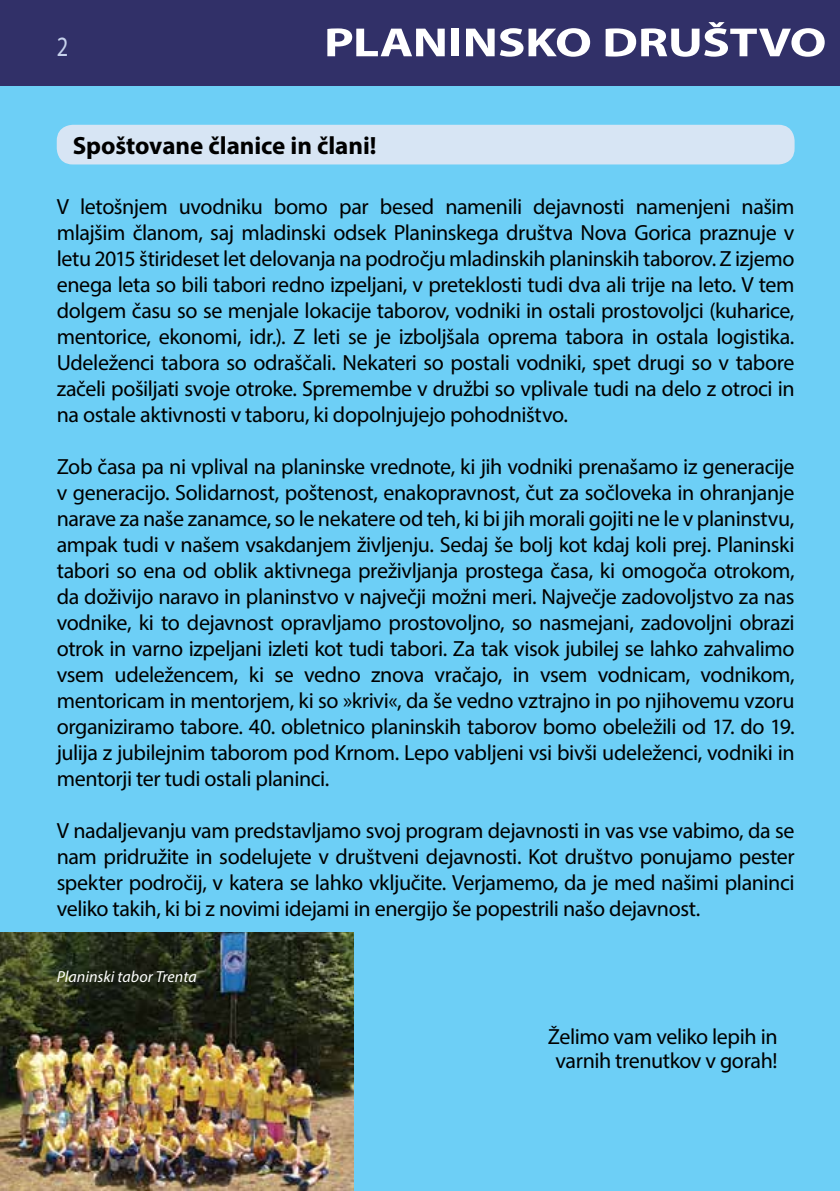
<style>
.page{position:relative;width:840px;height:1191px;background:#fff}
.page>*{position:absolute;margin:0;border:0;box-sizing:border-box;transform-origin:0 0}
.t1{font:700 41px "Myriad Pro";letter-spacing:-.005em;color:#fff;scale:1.25 1}
.t2{font:28px "Myriad Pro";color:#c7d2ec;scale:.8 1}
.t3{font:700 25px "Myriad Pro";color:#000}
.t4{font:22px/26px "Myriad Pro";letter-spacing:-.02em;color:#000;text-align:justify}
.t5{font:italic 16px "Myriad Pro";color:#fff}
</style>
<div class="page">
<div style="left:0;top:0;width:839px;height:1191px;background:#6dcff6"></div>
<div style="left:0;top:0;width:839px;height:85px;background:#313068"></div>
<hr style="left:839px;top:0;width:1px;height:85px;background:#313068">
<div style="left:57px;top:125px;width:737px;height:39px;background:#d7e5f4;border-radius:16px"></div>
<img style="left:0;top:933px;width:353px;height:258px">
<p class="t2" style="left:57px;top:29px;width:16px">2</p>
<h1 class="t1" style="left:324px;top:16px;width:403px">PLANINSKO DRUŠTVO</h1>
<p class="t3" style="left:73px;top:129px;width:305px">Spoštovane članice in člani!</p>
<p class="t4" style="left:57px;top:193px;width:739px">V letošnjem uvodniku bomo par besed namenili dejavnosti namenjeni našim mlajšim članom, saj mladinski odsek Planinskega društva Nova Gorica praznuje v letu 2015 štirideset let delovanja na področju mladinskih planinskih taborov. Z izjemo enega leta so bili tabori redno izpeljani, v preteklosti tudi dva ali trije na leto. V tem dolgem času so se menjale lokacije taborov, vodniki in ostali prostovoljci (kuharice, mentorice, ekonomi, idr.). Z leti se je izboljšala oprema tabora in ostala logistika.<br>Udeleženci tabora so odraščali. Nekateri so postali vodniki, spet drugi so v tabore začeli pošiljati svoje otroke. Spremembe v družbi so vplivale tudi na delo z otroci in na ostale aktivnosti v taboru, ki dopolnjujejo pohodništvo.</p>
<p class="t4" style="left:57px;top:453px;width:739px">Zob časa pa ni vplival na planinske vrednote, ki jih vodniki prenašamo iz generacije v generacijo. Solidarnost, poštenost, enakopravnost, čut za sočloveka in ohranjanje narave za naše zanamce, so le nekatere od teh, ki bi jih morali gojiti ne le v planinstvu, ampak tudi v našem vsakdanjem življenju. Sedaj še bolj kot kdaj koli prej. Planinski tabori so ena od oblik aktivnega preživljanja prostega časa, ki omogoča otrokom, da doživijo naravo in planinstvo v največji možni meri. Največje zadovoljstvo za nas vodnike, ki to dejavnost opravljamo prostovoljno, so nasmejani, zadovoljni obrazi otrok in varno izpeljani izleti kot tudi tabori. Za tak visok jubilej se lahko zahvalimo vsem udeležencem, ki se vedno znova vračajo, in vsem vodnicam, vodnikom, mentoricam in mentorjem, ki so »krivi«, da še vedno vztrajno in po njihovemu vzoru organiziramo tabore. 40. obletnico planinskih taborov bomo obeležili od 17. do 19. julija z jubilejnim taborom pod Krnom. Lepo vabljeni vsi bivši udeleženci, vodniki in mentorji ter tudi ostali planinci.</p>
<p class="t4" style="left:57px;top:817px;width:739px">V nadaljevanju vam predstavljamo svoj program dejavnosti in vas vse vabimo, da se nam pridružite in sodelujete v društveni dejavnosti. Kot društvo ponujamo pester spekter področij, v katera se lahko vključite. Verjamemo, da je med našimi planinci veliko takih, ki bi z novimi idejami in energijo še popestrili našo dejavnost.</p>
<p class="t5" style="left:57px;top:966px;width:141px">Planinski tabor Trenta</p>
<p class="t4" style="left:547px;top:1024px;width:231px;line-height:24px;text-align:center">Želimo vam veliko lepih in varnih trenutkov v gorah!</p>
</div>
